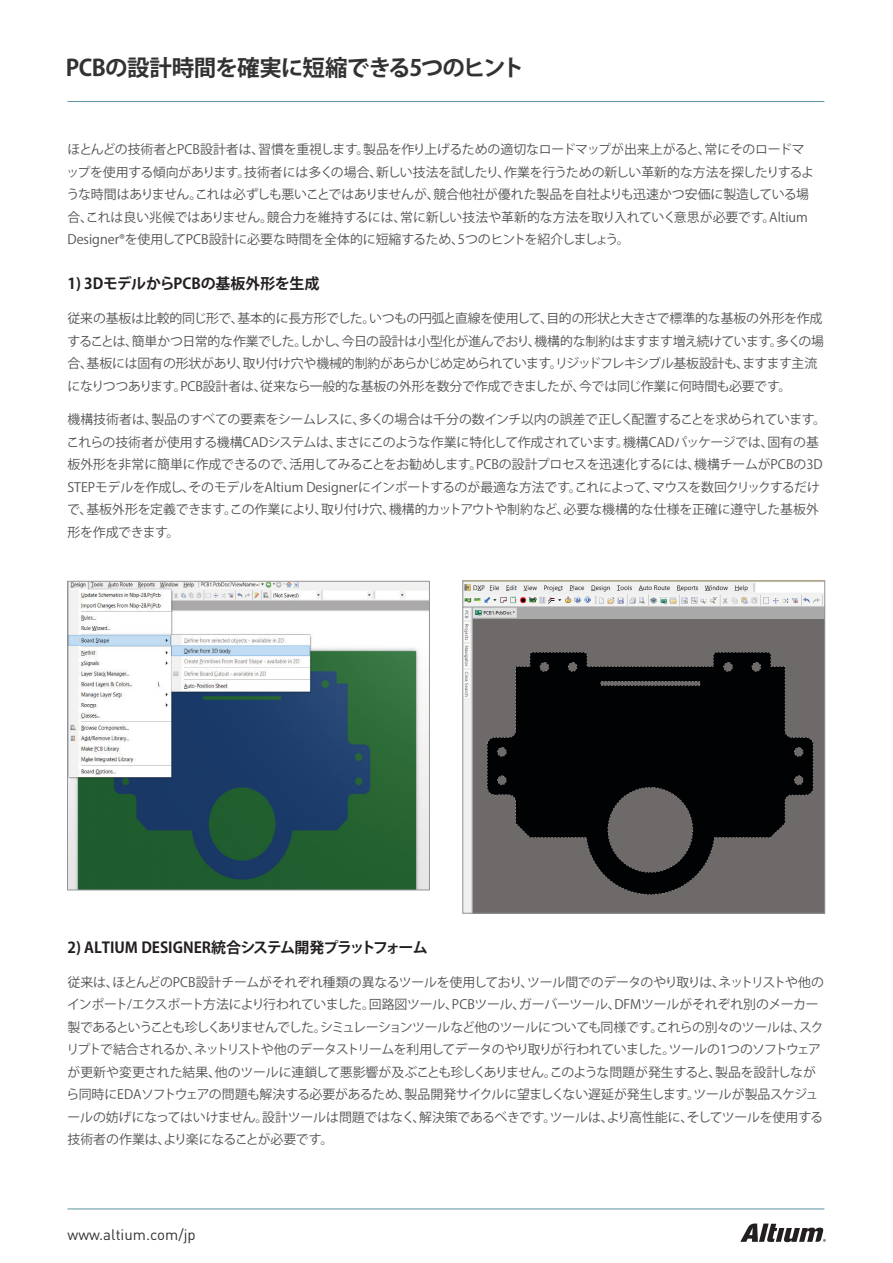
<style>
.page{position:relative;width:893px;height:1263px;background:#fff}
.page>*{position:absolute;margin:0;border:0;box-sizing:border-box;transform-origin:0 0}
.t1{font:700 22.5px "Koz Go Pr 6 N";letter-spacing:-.035em;color:#323232}
.Heading_1{font:700 15px "Koz Go Pr 6 N";letter-spacing:-.01em;color:#231f20}
.t2{font:15px "DIN Pro";color:#323232}
.Body_Text{font:12.9px/22.5px "Koz Go Pr 6 N";letter-spacing:-.02em;color:#515252}
</style>
<div class="page">
<hr style="left:68px;top:1208px;width:756px;height:1px;background:#5c94a1">
<hr style="left:68px;top:101px;width:756px;height:1px;background:#5c94a1">
<svg style="left:740px;top:1223px;width:86px;height:19px"></svg>
<img style="left:69px;top:583px;width:359px;height:305px">
<div style="left:67px;top:581px;width:363px;height:309px;border:1px solid #919396"></div>
<img style="left:464px;top:582px;width:359px;height:330px">
<div style="left:462px;top:580px;width:363px;height:334px;border:1px solid #919396"></div>
<h1 class="t1" style="left:66px;top:55px;width:460px">PCBの設計時間を確実に短縮できる5つのヒント</h1>
<p class="Body_Text" style="left:66px;top:139px;width:749px">ほとんどの技術者とPCB設計者は、習慣を重視します。製品を作り上げるための適切なロードマップが出来上がると、常にそのロードマップを使用する傾向があります。技術者には多くの場合、新しい技法を試したり、作業を行うための新しい革新的な方法を探したりするような時間はありません。これは必ずしも悪いことではありませんが、競合他社が優れた製品を自社よりも迅速かつ安価に製造している場合、これは良い兆候ではありません。競合力を維持するには、常に新しい技法や革新的な方法を取り入れていく意思が必要です。Altium Designer®を使用してPCB設計に必要な時間を全体的に短縮するため、5つのヒントを紹介しましょう。</p>
<p class="Heading_1" style="left:68px;top:275px;width:253px">1) 3DモデルからPCBの基板外形を生成</p>
<p class="Body_Text" style="left:68px;top:307px;width:758px">従来の基板は比較的同じ形で、基本的に長方形でした。いつもの円弧と直線を使用して、目的の形状と大きさで標準的な基板の外形を作成することは、簡単かつ日常的な作業でした。しかし、今日の設計は小型化が進んでおり、機構的な制約はますます増え続けています。多くの場合、基板には固有の形状があり、取り付け穴や機械的制約があらかじめ定められています。リジッドフレキシブル基板設計も、ますます主流になりつつあります。PCB設計者は、従来なら一般的な基板の外形を数分で作成できましたが、今では同じ作業に何時間も必要です。</p>
<p class="Body_Text" style="left:67px;top:409px;width:761px">機構技術者は、製品のすべての要素をシームレスに、多くの場合は千分の数インチ以内の誤差で正しく配置することを求められています。これらの技術者が使用する機構CADシステムは、まさにこのような作業に特化して作成されています。機構CADパッケージでは、固有の基板外形を非常に簡単に作成できるので、活用してみることをお勧めします。PCBの設計プロセスを迅速化するには、機構チームがPCBの3D STEPモデルを作成し、そのモデルをAltium Designerにインポートするのが最適な方法です。これによって、マウスを数回クリックするだけで、基板外形を定義できます。この作業により、取り付け穴、機構的カットアウトや制約など、必要な機構的な仕様を正確に遵守した基板外形を作成できます。</p>
<p class="Heading_1" style="left:68px;top:939px;width:362px">2) ALTIUM DESIGNER統合システム開発プラットフォーム</p>
<p class="Body_Text" style="left:66px;top:971px;width:759px">従来は、ほとんどのPCB設計チームがそれぞれ種類の異なるツールを使用しており、ツール間でのデータのやり取りは、ネットリストや他のインポート/エクスポート方法により行われていました。回路図ツール、PCBツール、ガーバーツール、DFMツールがそれぞれ別のメーカー製であるということも珍しくありませんでした。シミュレーションツールなど他のツールについても同様です。これらの別々のツールは、スクリプトで結合されるか、ネットリストや他のデータストリームを利用してデータのやり取りが行われていました。ツールの1つのソフトウェアが更新や変更された結果、他のツールに連鎖して悪影響が及ぶことも珍しくありません。このような問題が発生すると、製品を設計しながら同時にEDAソフトウェアの問題も解決する必要があるため、製品開発サイクルに望ましくない遅延が発生します。ツールが製品スケジュールの妨げになってはいけません。設計ツールは問題ではなく、解決策であるべきです。ツールは、より高性能に、そしてツールを使用する技術者の作業は、より楽になることが必要です。</p>
<p class="t2" style="left:68px;top:1224px;width:130px">www.altium.com/jp</p>
</div>
